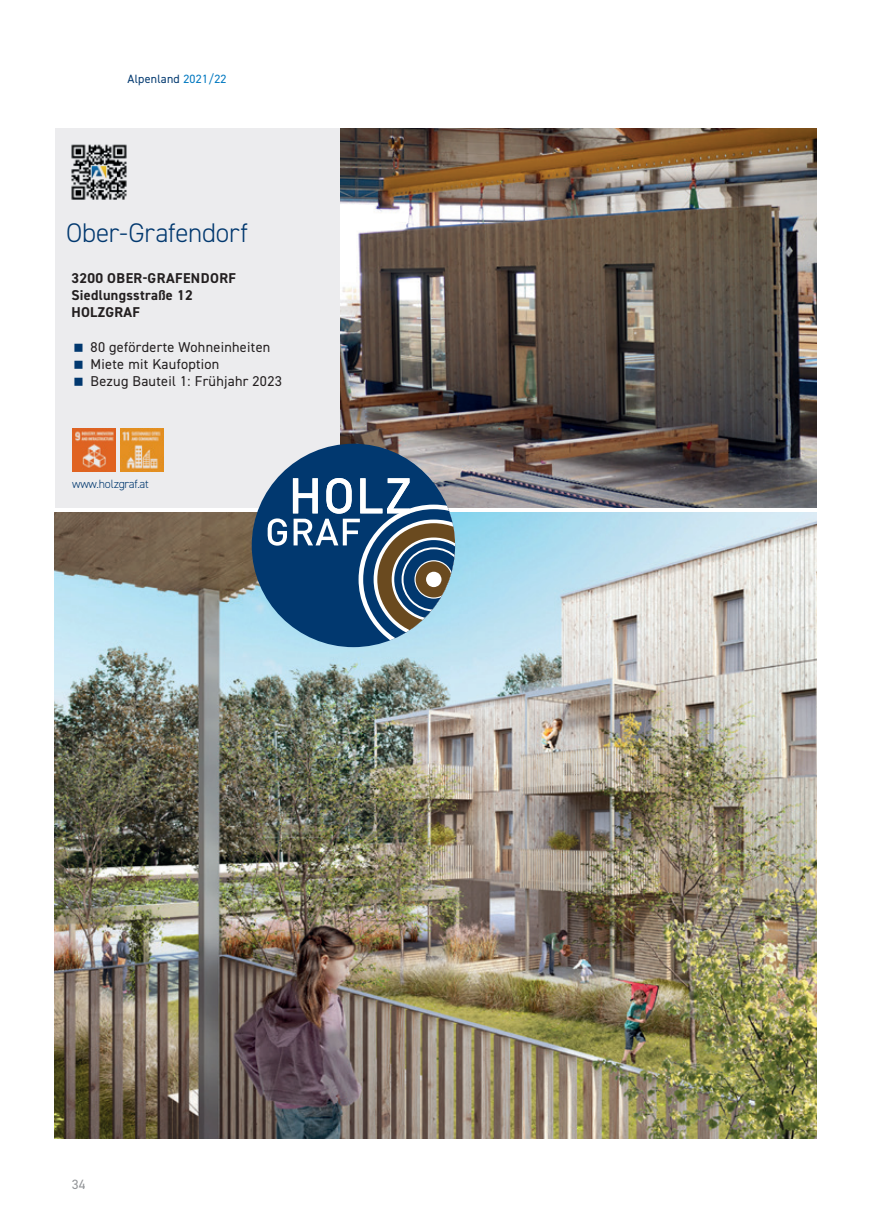
<style>
.page{position:relative;width:893px;height:1221px;background:#fff}
.page>*{position:absolute;margin:0;border:0;box-sizing:border-box;transform-origin:0 0}
.t1{font:300 27px "DIN2014";letter-spacing:-.01em;color:#01386f}
.t2{font:14.25px/17.1px "DIN2014";letter-spacing:.02em;color:#231f20}
.t3{font:700 14.25px/17.1px "DIN2014";letter-spacing:.02em;color:#231f20}
.t4{font:13.5px "DIN2014";color:#939598}
.t5{font:12px "DIN2014";letter-spacing:.02em;color:#01386f}
.t6{font:300 12px "DIN2014";letter-spacing:-.02em;color:#01386f}
.s1{color:#0078c0}
</style>
<div class="page">
<img style="left:55px;top:512px;width:762px;height:626px">
<div style="left:55px;top:129px;width:286px;height:379px;background:#ececee"></div>
<img style="left:72px;top:428px;width:43px;height:43px">
<img style="left:71px;top:144px;width:56px;height:56px">
<img style="left:341px;top:129px;width:476px;height:379px">
<div style="left:252px;top:443px;width:203px;height:204px;background:#01386f;border-radius:50%"></div>
<svg style="left:268px;top:478px;width:187px;height:169px"></svg>
<img style="left:120px;top:428px;width:43px;height:43px">
<p class="t5" style="left:128px;top:72px;width:101px">Alpenland <span class="s1">2021/22</span></p>
<h1 class="t1" style="left:66px;top:217px;width:183px">Ober-Grafendorf</h1>
<p class="t3" style="left:71px;top:269px;width:166px">3200 OBER-GRAFENDORF<br>Siedlungsstraße 12<br>HOLZGRAF</p>
<p class="t2" style="left:91px;top:338px;width:193px">80 geförderte Wohneinheiten<br>Miete mit Kaufoption<br>Bezug Bauteil 1: Frühjahr 2023</p>
<p class="t6" style="left:72px;top:476px;width:78px">www.holzgraf.at</p>
<p class="t4" style="left:72px;top:1175px;width:15px">34</p>
</div>
